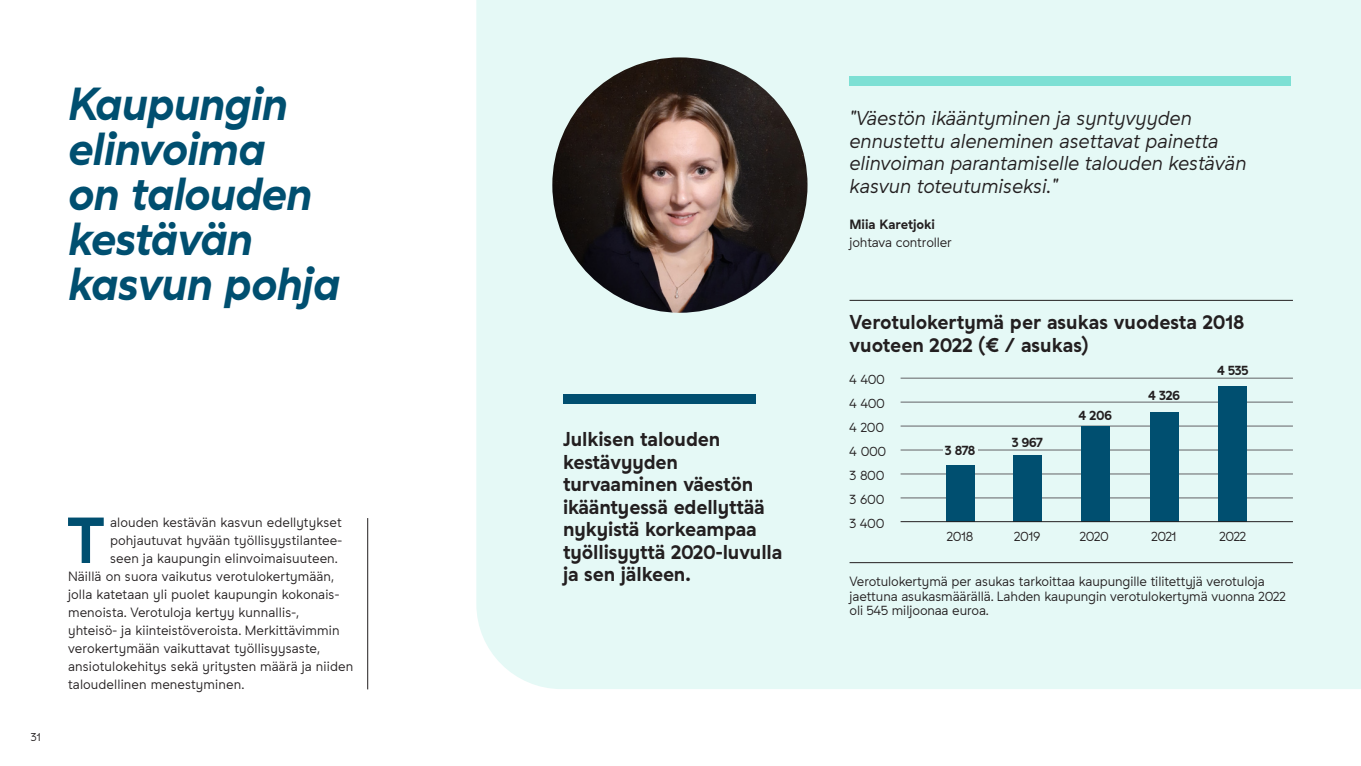
<style>
.page{position:relative;width:1361px;height:766px;background:#fff}
.page>*{position:absolute;margin:0;border:0;box-sizing:border-box;transform-origin:0 0}
.leipis__pieni_anfang{font:700 63px "Studio Feixen Sans Lahti";color:#004f70}
.iso_otsikko{font:italic 45px/45px "Studio Feixen Sans Lahti Headline";letter-spacing:-.025em;color:#004f70}
.iso_lainaus{font:italic 19.5px/22.5px "Studio Feixen Sans Lahti";letter-spacing:-.005em;color:#231f20}
.nosto{font:700 19.5px/22.5px "Studio Feixen Sans Lahti";letter-spacing:-.005em;color:#231f20}
.väliotsikko{font:700 19.5px/22.5px "Studio Feixen Sans Lahti";color:#231f20}
.leipis__pieni_anfang-2{font:13.05px "Studio Feixen Sans Lahti";letter-spacing:.01em;color:#231f20}
.kuvaaja_selite{font:13.05px/14.5px "Studio Feixen Sans Lahti";letter-spacing:-.005em;color:#231f20}
.leipis{font:13.05px "Studio Feixen Sans Lahti";letter-spacing:-.025em;color:#231f20}
.leipis-2{font:700 13.05px "Studio Feixen Sans Lahti";letter-spacing:-.015em;color:#231f20}
.t1{font:11.25px "Studio Feixen Sans Lahti";color:#231f20}
</style>
<div class="page">
<div style="left:476px;top:0;width:885px;height:689px;background:#e5f9f6"></div>
<hr style="left:367px;top:518px;width:1px;height:171px;background:#231f20">
<hr style="left:849px;top:562px;width:444px;height:1px;background:#231f20">
<hr style="left:849px;top:300px;width:444px;height:1px;background:#231f20">
<hr style="left:900px;top:449px;width:393px;height:1px;background:#636366">
<hr style="left:900px;top:402px;width:393px;height:1px;background:#636366">
<hr style="left:900px;top:497px;width:393px;height:1px;background:#636366">
<hr style="left:900px;top:425px;width:393px;height:1px;background:#636366">
<hr style="left:900px;top:378px;width:393px;height:1px;background:#636366">
<hr style="left:900px;top:473px;width:393px;height:1px;background:#636366">
<div style="left:946px;top:465px;width:28px;height:56px;background:#004f70"></div>
<div style="left:1013px;top:455px;width:28px;height:66px;background:#004f70"></div>
<div style="left:1149px;top:411px;width:29px;height:110px;background:#004f70"></div>
<div style="left:1081px;top:426px;width:28px;height:95px;background:#004f70"></div>
<div style="left:1218px;top:386px;width:29px;height:135px;background:#004f70"></div>
<div style="left:943px;top:442px;width:34px;height:13px;background:#e5f9f6"></div>
<div style="left:849px;top:77px;width:442px;height:9px;background:#7de0d4"></div>
<div style="left:563px;top:394px;width:193px;height:9px;background:#004f70"></div>
<img style="left:552px;top:57px;width:255px;height:255px;border-radius:128px">
<hr style="left:900px;top:521px;width:393px;height:1px;background:#231f20">
<p class="iso_otsikko" style="left:68px;top:82px;width:274px">Kaupungin elinvoima<br>on talouden kestävän kasvun pohja</p>
<p class="t1" style="left:31px;top:729px;width:11px">31</p>
<p class="leipis__pieni_anfang" style="left:67px;top:502px;width:39px">T</p>
<p class="leipis__pieni_anfang-2" style="left:110px;top:514px;width:233px">alouden kestävän kasvun edellytykset</p>
<p class="leipis__pieni_anfang-2" style="left:110px;top:532px;width:233px">pohjautuvat hyvään työllisyystilantee-</p>
<p class="leipis__pieni_anfang-2" style="left:110px;top:550px;width:229px">seen ja kaupungin elinvoimaisuuteen.</p>
<p class="leipis__pieni_anfang-2" style="left:68px;top:568px;width:268px">Näillä on suora vaikutus verotulokertymään,</p>
<p class="leipis__pieni_anfang-2" style="left:68px;top:586px;width:273px">jolla katetaan yli puolet kaupungin kokonais-</p>
<p class="leipis__pieni_anfang-2" style="left:68px;top:604px;width:233px">menoista. Verotuloja kertyy kunnallis-,</p>
<p class="leipis__pieni_anfang-2" style="left:68px;top:622px;width:273px">yhteisö- ja kiinteistöveroista. Merkittävimmin</p>
<p class="leipis__pieni_anfang-2" style="left:68px;top:640px;width:254px">verokertymään vaikuttavat työllisyysaste,</p>
<p class="leipis__pieni_anfang-2" style="left:68px;top:658px;width:287px">ansiotulokehitys sekä yritysten määrä ja niiden</p>
<p class="leipis__pieni_anfang-2" style="left:68px;top:676px;width:178px">taloudellinen menestyminen.</p>
<p class="nosto" style="left:563px;top:428px;width:221px">Julkisen talouden kestävyyden turvaaminen väestön ikääntyessä edellyttää nykyistä korkeampaa työllisyyttä 2020-luvulla ja sen jälkeen.</p>
<p class="iso_lainaus" style="left:849px;top:108px;width:398px">"Väestön ikääntyminen ja syntyvyyden ennustettu aleneminen asettavat painetta elinvoiman parantamiselle talouden kestävän kasvun toteutumiseksi."</p>
<p class="leipis-2" style="left:849px;top:216px;width:87px">Miia Karetjoki</p>
<p class="leipis" style="left:849px;top:234px;width:104px">johtava controller</p>
<p class="väliotsikko" style="left:849px;top:311px;width:397px">Verotulokertymä per asukas vuodesta 2018 vuoteen 2022 (€ / asukas)</p>
<p class="leipis" style="left:849px;top:372px;width:37px">4 400</p>
<p class="leipis" style="left:849px;top:395px;width:37px">4 400</p>
<p class="leipis" style="left:849px;top:443px;width:38px">4 000</p>
<p class="leipis" style="left:849px;top:419px;width:36px">4 200</p>
<p class="leipis" style="left:849px;top:467px;width:36px">3 800</p>
<p class="leipis" style="left:849px;top:491px;width:36px">3 600</p>
<p class="leipis" style="left:849px;top:515px;width:36px">3 400</p>
<p class="leipis-2" style="left:945px;top:442px;width:32px">3 878</p>
<p class="leipis-2" style="left:1012px;top:434px;width:33px">3 967</p>
<p class="leipis-2" style="left:1078px;top:407px;width:35px">4 206</p>
<p class="leipis-2" style="left:1148px;top:387px;width:33px">4 326</p>
<p class="leipis-2" style="left:1217px;top:363px;width:33px">4 535</p>
<p class="leipis" style="left:947px;top:528px;width:28px">2018</p>
<p class="leipis" style="left:1014px;top:528px;width:28px">2019</p>
<p class="leipis" style="left:1080px;top:528px;width:31px">2020</p>
<p class="leipis" style="left:1151px;top:528px;width:27px">2021</p>
<p class="leipis" style="left:1219px;top:528px;width:28px">2022</p>
<p class="kuvaaja_selite" style="left:849px;top:574px;width:438px">Verotulokertymä per asukas tarkoittaa kaupungille tilitettyjä verotuloja jaettuna asukasmäärällä. Lahden kaupungin verotulokertymä vuonna 2022 oli 545 miljoonaa euroa.</p>
</div>
